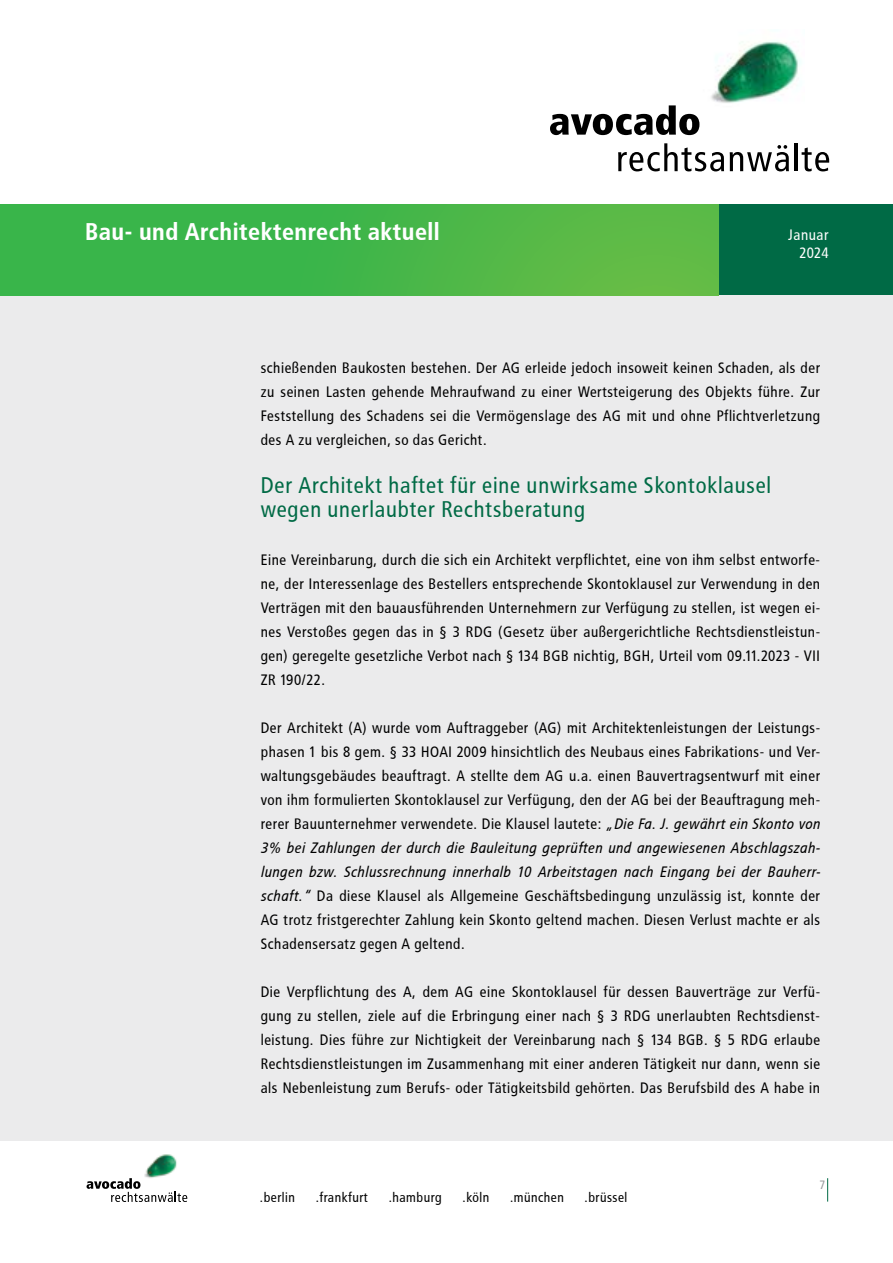
<style>
.page{position:relative;width:893px;height:1263px;background:#fff}
.page>*{position:absolute;margin:0;border:0;box-sizing:border-box;transform-origin:0 0}
.t1{font:700 24px "Avocado";color:#fff}
.t2{font:22.5px/24px "Avocado";color:#006a45}
.t3{font:15px/24px "Avocado";color:#000;text-align:justify}
.t4{font:15px/18px "Avocado";color:#fff;text-align:right}
.t5{font:13.5px "Avocado";color:#000}
.t6{font:12px "Avocado";color:#97999c}
.s1{font-style:italic}
</style>
<div class="page">
<img style="left:711px;top:41px;width:90px;height:62px">
<svg style="left:550px;top:105px;width:149px;height:30px"></svg>
<svg style="left:618px;top:143px;width:106px;height:28px"></svg>
<svg style="left:730px;top:145px;width:59px;height:26px"></svg>
<hr style="left:795px;top:143px;width:3px;height:28px;background:#000">
<svg style="left:802px;top:147px;width:27px;height:24px"></svg>
<div style="left:719px;top:204px;width:174px;height:92px;background:#006a45"></div>
<svg style="left:827px;top:1178px;width:1px;height:23px"></svg>
<div style="left:0;top:296px;width:893px;height:845px;background:#ebebec"></div>
<img style="left:144px;top:1154px;width:33px;height:24px">
<svg style="left:87px;top:1178px;width:100px;height:24px"></svg>
<div style="left:0;top:204px;width:719px;height:92px;background:linear-gradient(to right,#2eb34b,#61bb46)"></div>
<h1 class="t1" style="left:85px;top:218px;width:357px">Bau- und Architektenrecht aktuell</h1>
<p class="t4" style="left:788px;top:226px;width:42px">Januar<br>2024</p>
<p class="t3" style="left:261px;top:355px;width:561px">schießenden Baukosten bestehen. Der AG erleide jedoch insoweit keinen Schaden, als der zu seinen Lasten gehende Mehraufwand zu einer Wertsteigerung des Objekts führe. Zur Feststellung des Schadens sei die Vermögenslage des AG mit und ohne Pflichtverletzung des A zu vergleichen, so das Gericht.</p>
<h2 class="t2" style="left:261px;top:473px;width:513px">Der Architekt haftet für eine unwirksame Skontoklausel wegen unerlaubter Rechtsberatung</h2>
<p class="t3" style="left:261px;top:547px;width:561px">Eine Vereinbarung, durch die sich ein Architekt verpflichtet, eine von ihm selbst entworfe&shy;ne, der Interessenlage des Bestellers entsprechende Skontoklausel zur Verwendung in den Verträgen mit den bauausführenden Unternehmern zur Verfügung zu stellen, ist wegen ei&shy;nes Verstoßes gegen das in § 3 RDG (Gesetz über außergerichtliche Rechtsdienstleistun&shy;gen) geregelte gesetzliche Verbot nach § 134 BGB nichtig, BGH, Urteil vom 09.11.2023 - VII ZR 190/22.</p>
<p class="t3" style="left:261px;top:715px;width:561px">Der Architekt (A) wurde vom Auftraggeber (AG) mit Architektenleistungen der Leistungs&shy;phasen 1 bis 8 gem. § 33 HOAI 2009 hinsichtlich des Neubaus eines Fabrikations- und Ver&shy;waltungsgebäudes beauftragt. A stellte dem AG u.a. einen Bauvertragsentwurf mit einer von ihm formulierten Skontoklausel zur Verfügung, den der AG bei der Beauftragung meh&shy;rerer Bauunternehmer verwendete. Die Klausel lautete: <span class="s1">„Die Fa. J. gewährt ein Skonto von 3% bei Zahlungen der durch die Bauleitung geprüften und angewiesenen Abschlagszah&shy;lungen bzw. Schlussrechnung innerhalb 10 Arbeitstagen nach Eingang bei der Bauherr&shy;schaft.“</span> Da diese Klausel als Allgemeine Geschäftsbedingung unzulässig ist, konnte der AG trotz fristgerechter Zahlung kein Skonto geltend machen. Diesen Verlust machte er als Schadensersatz gegen A geltend.</p>
<p class="t3" style="left:261px;top:979px;width:561px">Die Verpflichtung des A, dem AG eine Skontoklausel für dessen Bauverträge zur Verfü&shy;gung zu stellen, ziele auf die Erbringung einer nach § 3 RDG unerlaubten Rechtsdienst&shy;leistung. Dies führe zur Nichtigkeit der Vereinbarung nach § 134 BGB. § 5 RDG erlaube Rechtsdienstleistungen im Zusammenhang mit einer anderen Tätigkeit nur dann, wenn sie als Nebenleistung zum Berufs- oder Tätigkeitsbild gehörten. Das Berufsbild des A habe in</p>
<p class="t5" style="left:260px;top:1189px;width:37px">.berlin</p>
<p class="t5" style="left:316px;top:1189px;width:54px">.frankfurt</p>
<p class="t5" style="left:389px;top:1189px;width:55px">.hamburg</p>
<p class="t5" style="left:463px;top:1189px;width:29px">.köln</p>
<p class="t5" style="left:510px;top:1189px;width:56px">.münchen</p>
<p class="t5" style="left:585px;top:1189px;width:45px">.brüssel</p>
<p class="t6" style="left:819px;top:1178px;width:8px">7</p>
</div>
